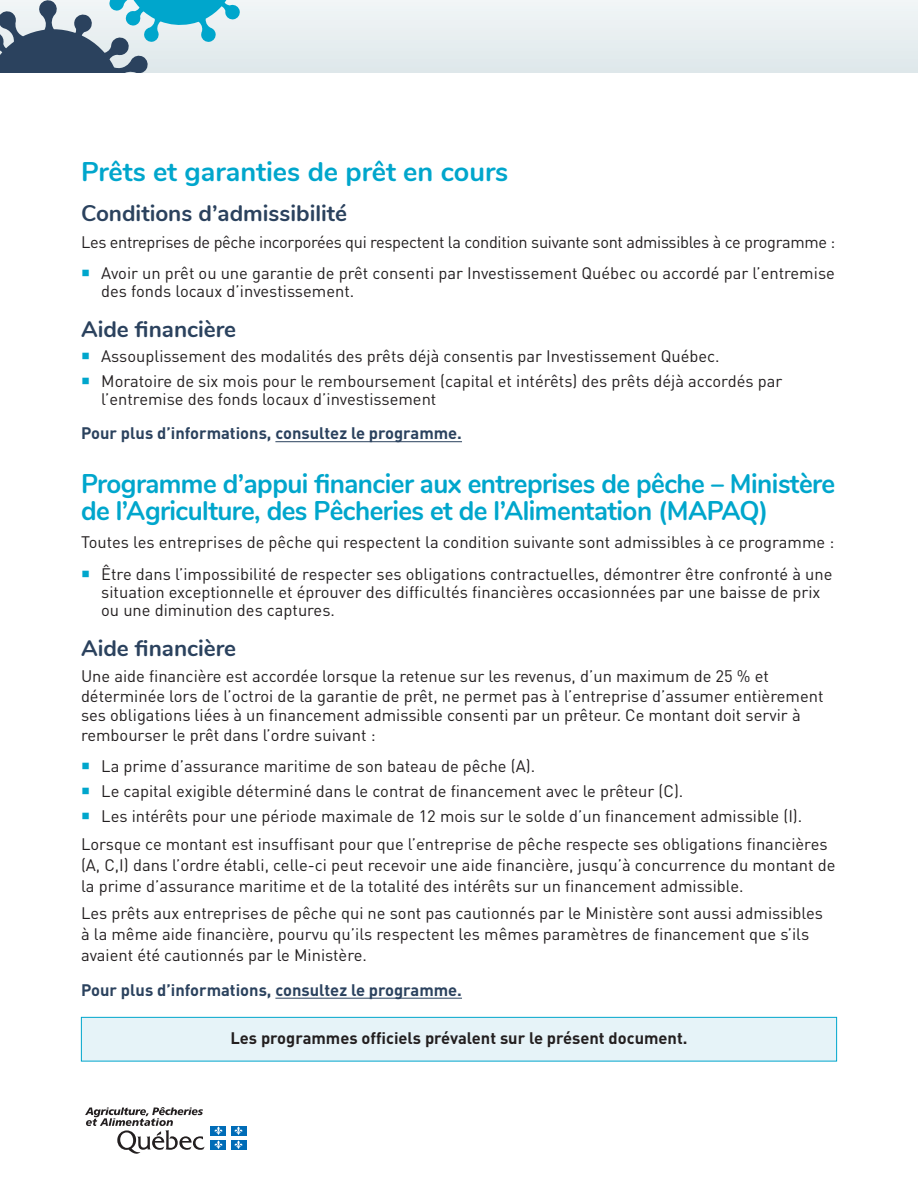
<style>
.page{position:relative;width:918px;height:1188px;background:#fff}
.page>*{position:absolute;margin:0;border:0;box-sizing:border-box;transform-origin:0 0}
.t1{font:700 27px/27px "Nunito";letter-spacing:-.02em;color:#00a6cc;scale:.96 1}
.t2{font:700 27px "Nunito";color:#00a6cc}
.t3{font:700 22.5px "Nunito";color:#2b425e}
.t4{font:16.5px/18px "DINOT";color:#231f20}
.t5{font:16.5px "DINOT";letter-spacing:-.02em;color:#231f20}
.t6{font:700 16.5px "DINOT";color:#2b425e}
.t7{font:700 16.5px "DINOT";color:#231f20}
</style>
<div class="page">
<div style="left:0;top:0;width:918px;height:152px;background:#e8eff0"></div>
<div style="left:0;top:73px;width:918px;height:536px;background:#fff"></div>
<hr style="left:275px;top:441px;width:187px;height:1px;background:#2b425e">
<hr style="left:275px;top:998px;width:187px;height:1px;background:#2b425e">
<div style="left:81px;top:1017px;width:756px;height:44px;background:#e6f3f8"></div>
<div style="left:81px;top:1017px;width:756px;height:44px;border:1px solid #00a6cc"></div>
<svg style="left:85px;top:1107px;width:120px;height:43px"></svg>
<div style="left:211px;top:1126px;width:15px;height:9px;background:#006cb7"></div>
<div style="left:231px;top:1126px;width:15px;height:9px;background:#006cb7"></div>
<div style="left:211px;top:1140px;width:15px;height:9px;background:#006cb7"></div>
<svg style="left:214px;top:1126px;width:9px;height:23px"></svg>
<div style="left:231px;top:1140px;width:15px;height:9px;background:#006cb7"></div>
<svg style="left:234px;top:1126px;width:9px;height:23px"></svg>
<img style="left:115px;top:1107px;width:56px;height:47px">
<svg style="left:0;top:0;width:240px;height:73px"></svg>
<h3 class="t2" style="left:81px;top:151px;width:429px">Prêts et garanties de prêt en cours</h3>
<h4 class="t3" style="left:81px;top:197px;width:268px">Conditions d’admissibilité</h4>
<p class="t5" style="left:81px;top:230px;width:756px">Les entreprises de pêche incorporées qui respectent la condition suivante sont admissibles à ce programme :</p>
<p class="t4" style="left:101px;top:263px;width:735px">Avoir un prêt ou une garantie de prêt consenti par Investissement Québec ou accordé par l’entremise des fonds locaux d’investissement.</p>
<h4 class="t3" style="left:81px;top:313px;width:157px">Aide financière</h4>
<p class="t4" style="left:101px;top:347px;width:620px">Assouplissement des modalités des prêts déjà consentis par Investissement Québec.</p>
<p class="t4" style="left:101px;top:371px;width:683px">Moratoire de six mois pour le remboursement (capital et intérêts) des prêts déjà accordés par l’entremise des fonds locaux d’investissement</p>
<p class="t6" style="left:81px;top:422px;width:383px">Pour plus d’informations, consultez le programme.</p>
<h3 class="t1" style="left:81px;top:469px;width:787px">Programme d’appui financier aux entreprises de pêche – Ministère de l’Agriculture, des Pêcheries et de l’Alimentation (MAPAQ)</h3>
<p class="t4" style="left:81px;top:533px;width:755px">Toutes les entreprises de pêche qui respectent la condition suivante sont admissibles à ce programme :</p>
<p class="t4" style="left:101px;top:564px;width:733px">Être dans l’impossibilité de respecter ses obligations contractuelles, démontrer être confronté à une situation exceptionnelle et éprouver des difficultés financières occasionnées par une baisse de prix ou une diminution des captures.</p>
<h4 class="t3" style="left:81px;top:632px;width:157px">Aide financière</h4>
<p class="t4" style="left:81px;top:666px;width:744px;line-height:19.5px">Une aide financière est accordée lorsque la retenue sur les revenus, d’un maximum de 25 % et déterminée lors de l’octroi de la garantie de prêt, ne permet pas à l’entreprise d’assumer entièrement ses obligations liées à un financement admissible consenti par un prêteur. Ce montant doit servir à rembourser le prêt dans l’ordre suivant :</p>
<p class="t4" style="left:101px;top:757px;width:435px">La prime d’assurance maritime de son bateau de pêche (A).</p>
<p class="t4" style="left:101px;top:782px;width:584px">Le capital exigible déterminé dans le contrat de financement avec le prêteur (C).</p>
<p class="t4" style="left:101px;top:806px;width:703px">Les intérêts pour une période maximale de 12 mois sur le solde d’un financement admissible (I).</p>
<p class="t4" style="left:81px;top:833px;width:756px;line-height:21px">Lorsque ce montant est insuffisant pour que l’entreprise de pêche respecte ses obligations financières (A, C,I) dans l’ordre établi, celle-ci peut recevoir une aide financière, jusqu’à concurrence du montant de la prime d’assurance maritime et de la totalité des intérêts sur un financement admissible.</p>
<p class="t4" style="left:81px;top:902px;width:743px;line-height:21px">Les prêts aux entreprises de pêche qui ne sont pas cautionnés par le Ministère sont aussi admissibles à la même aide financière, pourvu qu’ils respectent les mêmes paramètres de financement que s’ils avaient été cautionnés par le Ministère.</p>
<p class="t6" style="left:81px;top:979px;width:383px">Pour plus d’informations, consultez le programme.</p>
<p class="t7" style="left:230px;top:1027px;width:459px">Les programmes officiels prévalent sur le présent document.</p>
</div>
